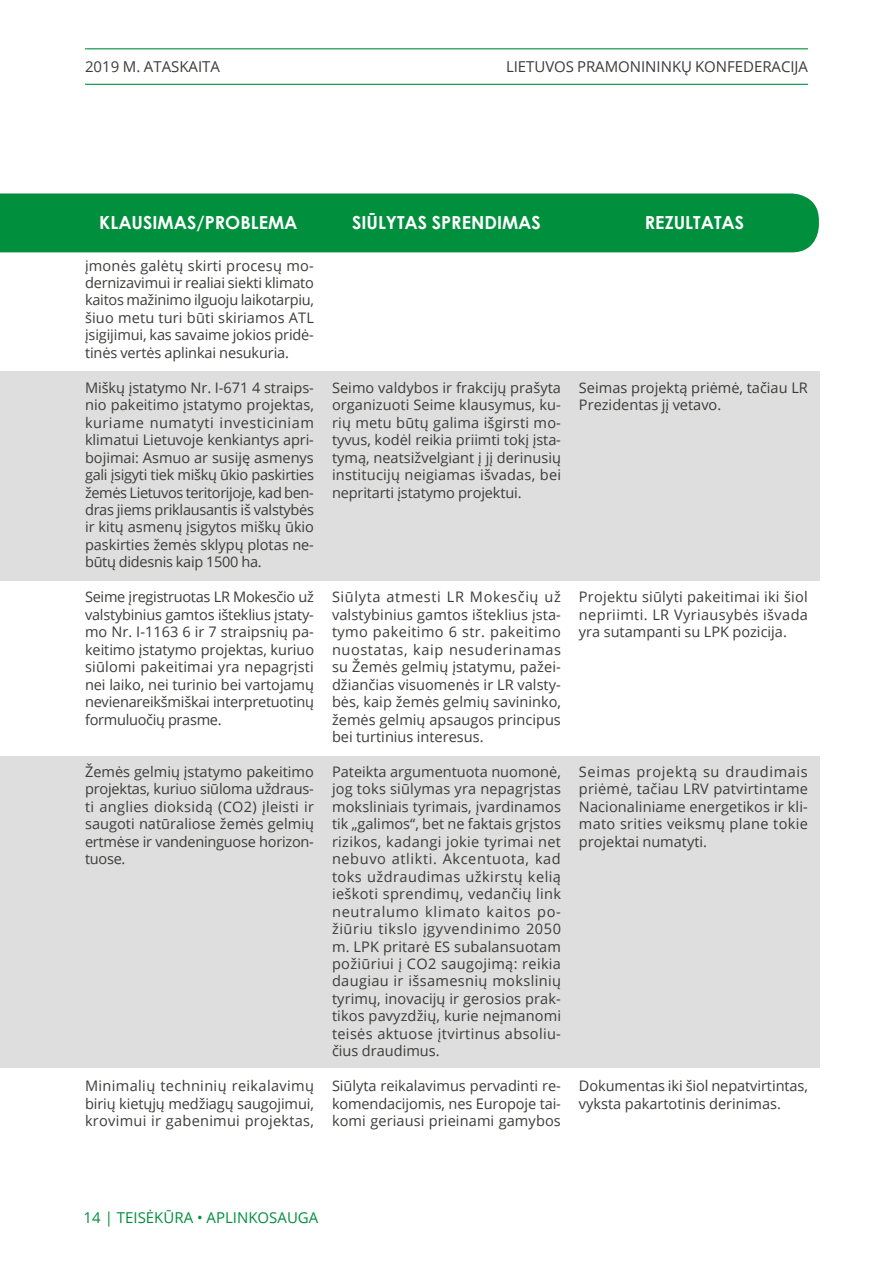
<style>
.page{position:relative;width:893px;height:1263px;background:#fff}
.page>*{position:absolute;margin:0;border:0;box-sizing:border-box;transform-origin:0 0}
.t1{font:700 18px "Century Gothic";color:#fff}
.t2{font:15px "Open Sans";letter-spacing:-.005em;color:#3c3c3b}
.t3{font:15px "Open Sans";color:#00903d}
.t4{font:14.55px/17.4px "Open Sans";color:#3c3c3b;text-align:justify}
</style>
<div class="page">
<hr style="left:85px;top:48px;width:723px;height:1px;background:#00903d">
<hr style="left:85px;top:84px;width:723px;height:1px;background:#00903d">
<div style="left:0;top:193px;width:819px;height:59px;background:#00903d"></div>
<div style="left:0;top:756px;width:820px;height:312px;background:#dedede"></div>
<div style="left:0;top:371px;width:820px;height:209px;background:#dedede"></div>
<p class="t2" style="left:85px;top:56px;width:137px">2019 M. ATASKAITA</p>
<p class="t2" style="left:506px;top:56px;width:304px">LIETUVOS PRAMONININKŲ KONFEDERACIJA</p>
<p class="t1" style="left:99px;top:208px;width:200px">KLAUSIMAS/PROBLEMA</p>
<p class="t1" style="left:352px;top:208px;width:190px">SIŪLYTAS SPRENDIMAS</p>
<p class="t1" style="left:645px;top:208px;width:101px">REZULTATAS</p>
<p class="t4" style="left:85px;top:256px;width:231px">įmonės galėtų skirti procesų mo&shy;dernizavimui ir realiai siekti klimato kaitos mažinimo ilguoju laikotarpiu, šiuo metu turi būti skiriamos ATL įsigijimui, kas savaime jokios pridė&shy;tinės vertės aplinkai nesukuria.</p>
<p class="t4" style="left:85px;top:378px;width:231px">Miškų įstatymo Nr. I-671 4 straips&shy;nio pakeitimo įstatymo projektas, kuriame numatyti investiciniam klimatui Lietuvoje kenkiantys apri&shy;bojimai: Asmuo ar susiję asmenys gali įsigyti tiek miškų ūkio paskirties žemės Lietuvos teritorijoje, kad ben&shy;dras jiems priklausantis iš valstybės ir kitų asmenų įsigytos miškų ūkio paskirties žemės sklypų plotas ne&shy;būtų didesnis kaip 1500 ha.</p>
<p class="t4" style="left:85px;top:588px;width:231px">Seime įregistruotas LR Mokesčio už valstybinius gamtos išteklius įstaty&shy;mo Nr. I-1163 6 ir 7 straipsnių pa&shy;keitimo įstatymo projektas, kuriuo siūlomi pakeitimai yra nepagrįsti nei laiko, nei turinio bei vartojamų nevienareikšmiškai interpretuotinų formuluočių prasme.</p>
<p class="t4" style="left:85px;top:762px;width:231px">Žemės gelmių įstatymo pakeitimo projektas, kuriuo siūloma uždraus&shy;ti anglies dioksidą (CO2) įleisti ir saugoti natūraliose žemės gelmių ertmėse ir vandeninguose horizon&shy;tuose.</p>
<p class="t4" style="left:85px;top:1077px;width:231px">Minimalių techninių reikalavimų birių kietųjų medžiagų saugojimui, krovimui ir gabenimui projektas,</p>
<p class="t4" style="left:332px;top:378px;width:231px">Seimo valdybos ir frakcijų prašyta organizuoti Seime klausymus, ku&shy;rių metu būtų galima išgirsti mo&shy;tyvus, kodėl reikia priimti tokį įsta&shy;tymą, neatsižvelgiant į jį derinusių institucijų neigiamas išvadas, bei nepritarti įstatymo projektui.</p>
<p class="t4" style="left:332px;top:588px;width:231px">Siūlyta atmesti LR Mokesčių už valstybinius gamtos išteklius įsta&shy;tymo pakeitimo 6 str. pakeitimo nuostatas, kaip nesuderinamas su Žemės gelmių įstatymu, pažei&shy;džiančias visuomenės ir LR valsty&shy;bės, kaip žemės gelmių savininko, žemės gelmių apsaugos principus bei turtinius interesus.</p>
<p class="t4" style="left:332px;top:762px;width:231px">Pateikta argumentuota nuomonė, jog toks siūlymas yra nepagrįstas moksliniais tyrimais, įvardinamos tik „galimos“, bet ne faktais grįstos rizikos, kadangi jokie tyrimai net nebuvo atlikti. Akcentuota, kad toks uždraudimas užkirstų kelią ieškoti sprendimų, vedančių link neutralumo klimato kaitos po&shy;žiūriu tikslo įgyvendinimo 2050 m. LPK pritarė ES subalansuotam požiūriui į CO2 saugojimą: reikia daugiau ir išsamesnių mokslinių tyrimų, inovacijų ir gerosios prak&shy;tikos pavyzdžių, kurie neįmanomi teisės aktuose įtvirtinus absoliu&shy;čius draudimus.</p>
<p class="t4" style="left:332px;top:1077px;width:230px">Siūlyta reikalavimus pervadinti re&shy;komendacijomis, nes Europoje tai&shy;komi geriausi prieinami gamybos</p>
<p class="t4" style="left:579px;top:378px;width:230px">Seimas projektą priėmė, tačiau LR<br>Prezidentas jį vetavo.</p>
<p class="t4" style="left:579px;top:588px;width:231px">Projektu siūlyti pakeitimai iki šiol nepriimti. LR Vyriausybės išvada yra sutampanti su LPK pozicija.</p>
<p class="t4" style="left:579px;top:762px;width:231px">Seimas projektą su draudimais priėmė, tačiau LRV patvirtintame Nacionaliniame energetikos ir kli&shy;mato srities veiksmų plane tokie projektai numatyti.</p>
<p class="t4" style="left:579px;top:1077px;width:231px">Dokumentas iki šiol nepatvirtintas, vyksta pakartotinis derinimas.</p>
<p class="t3" style="left:84px;top:1207px;width:236px">14 | TEISĖKŪRA • APLINKOSAUGA</p>
</div>
